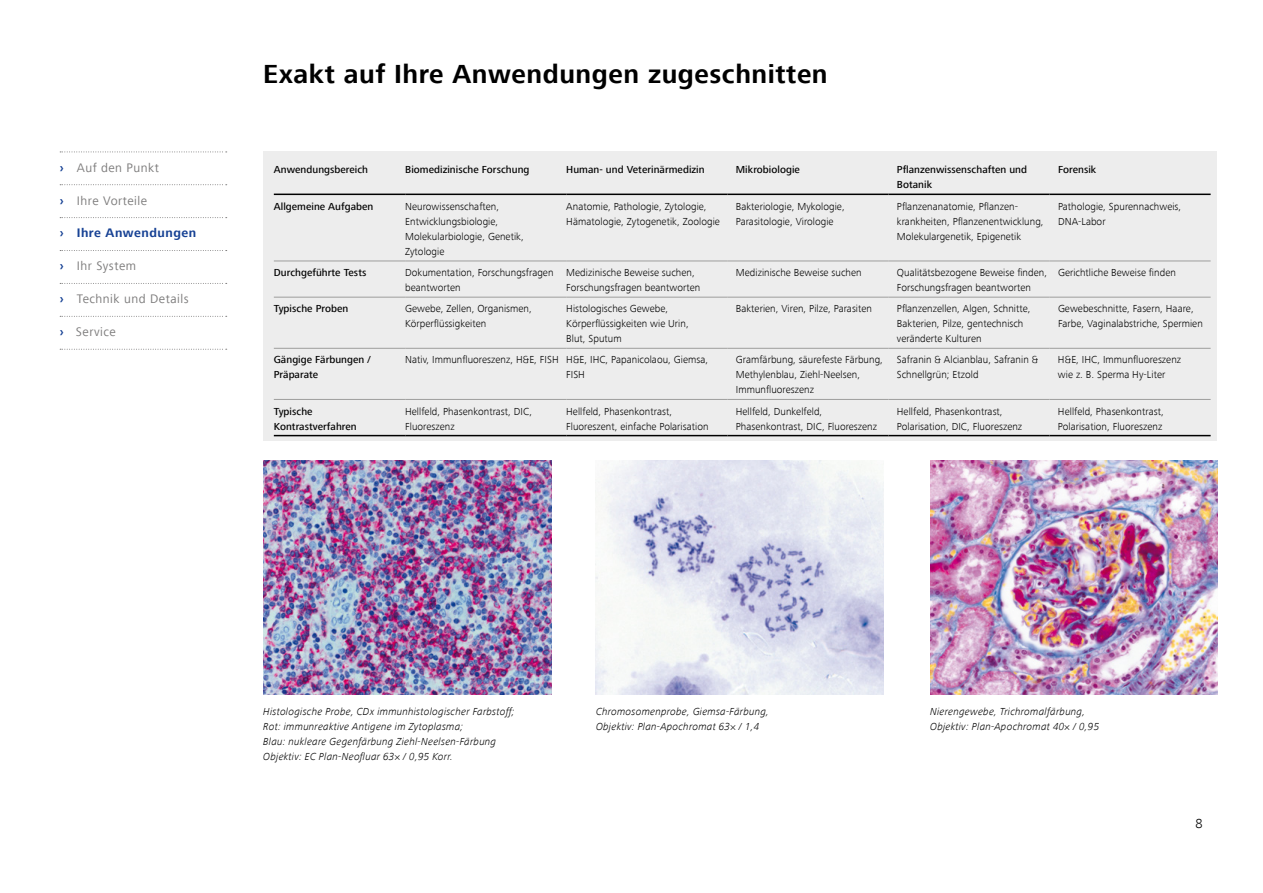
<style>
.page{position:relative;width:1263px;height:893px;background:#fff}
.page>*{position:absolute;margin:0;border:0;box-sizing:border-box;transform-origin:0 0}
.t1{font:700 26.85px "ZEISS Frutiger Next W1 G";letter-spacing:.02em;color:#000}
.t2{font:300 13.5px "ZEISS Frutiger Next W1 G";color:#000}
.t3{font:12.75px "ZEISS Frutiger Next W1 G";letter-spacing:.04em;color:#7c7b7b}
.t4{font:700 12.75px "ZEISS Frutiger Next W1 G";letter-spacing:.04em;color:#164194}
.t5{font:300 10.5px/15px "ZEISS Frutiger Next W1 G";letter-spacing:.005em;color:#000}
.t6{font:italic 300 10.5px/15px "ZEISS Frutiger Next W1 G";letter-spacing:.02em;color:#000}
.t7{font:500 10.5px/15px "ZEISS Frutiger Next W1 G";letter-spacing:.005em;color:#000}
.s1{font-weight:700;color:#164194}
</style>
<div class="page">
<div style="left:263px;top:152px;width:954px;height:289px;background:#ededed"></div>
<img style="left:263px;top:460px;width:288px;height:234px">
<img style="left:596px;top:460px;width:287px;height:234px">
<img style="left:930px;top:460px;width:287px;height:234px">
<hr style="left:274px;top:194px;width:131px;height:1px;background:#000">
<hr style="left:405px;top:194px;width:161px;height:1px;background:#000">
<hr style="left:566px;top:194px;width:161px;height:1px;background:#000">
<hr style="left:727px;top:194px;width:161px;height:1px;background:#000">
<hr style="left:888px;top:194px;width:161px;height:1px;background:#000">
<hr style="left:1049px;top:194px;width:161px;height:1px;background:#000">
<hr style="left:405px;top:261px;width:161px;height:1px;background:#9d9d9c">
<hr style="left:566px;top:261px;width:161px;height:1px;background:#9d9d9c">
<hr style="left:727px;top:261px;width:161px;height:1px;background:#9d9d9c">
<hr style="left:888px;top:261px;width:161px;height:1px;background:#9d9d9c">
<hr style="left:1049px;top:261px;width:161px;height:1px;background:#9d9d9c">
<hr style="left:405px;top:297px;width:161px;height:1px;background:#9d9d9c">
<hr style="left:566px;top:297px;width:161px;height:1px;background:#9d9d9c">
<hr style="left:727px;top:297px;width:161px;height:1px;background:#9d9d9c">
<hr style="left:888px;top:297px;width:161px;height:1px;background:#9d9d9c">
<hr style="left:1049px;top:297px;width:161px;height:1px;background:#9d9d9c">
<hr style="left:405px;top:348px;width:161px;height:1px;background:#9d9d9c">
<hr style="left:566px;top:348px;width:161px;height:1px;background:#9d9d9c">
<hr style="left:727px;top:348px;width:161px;height:1px;background:#9d9d9c">
<hr style="left:888px;top:348px;width:161px;height:1px;background:#9d9d9c">
<hr style="left:1049px;top:348px;width:161px;height:1px;background:#9d9d9c">
<hr style="left:274px;top:261px;width:131px;height:1px;background:#9d9d9c">
<hr style="left:274px;top:297px;width:131px;height:1px;background:#9d9d9c">
<hr style="left:274px;top:399px;width:131px;height:1px;background:#9d9d9c">
<hr style="left:405px;top:399px;width:161px;height:1px;background:#9d9d9c">
<hr style="left:566px;top:399px;width:161px;height:1px;background:#9d9d9c">
<hr style="left:727px;top:399px;width:161px;height:1px;background:#9d9d9c">
<hr style="left:888px;top:399px;width:161px;height:1px;background:#9d9d9c">
<hr style="left:1049px;top:399px;width:161px;height:1px;background:#9d9d9c">
<hr style="left:274px;top:435px;width:131px;height:1px;background:#000">
<hr style="left:405px;top:435px;width:161px;height:1px;background:#000">
<hr style="left:566px;top:435px;width:161px;height:1px;background:#000">
<hr style="left:727px;top:435px;width:161px;height:1px;background:#000">
<hr style="left:888px;top:435px;width:161px;height:1px;background:#000">
<hr style="left:1049px;top:435px;width:161px;height:1px;background:#000">
<hr style="left:274px;top:348px;width:131px;height:1px;background:#9d9d9c">
<svg style="left:60px;top:152px;width:167px;height:1px"></svg>
<svg style="left:60px;top:184px;width:167px;height:1px"></svg>
<svg style="left:60px;top:217px;width:167px;height:1px"></svg>
<svg style="left:60px;top:250px;width:167px;height:1px"></svg>
<svg style="left:60px;top:283px;width:167px;height:1px"></svg>
<svg style="left:60px;top:316px;width:167px;height:1px"></svg>
<svg style="left:60px;top:349px;width:167px;height:1px"></svg>
<p class="t3" style="left:60px;top:160px;width:101px"><span class="s1">›</span> Auf den Punkt</p>
<p class="t3" style="left:60px;top:193px;width:89px"><span class="s1">›</span> Ihre Vorteile</p>
<p class="t4" style="left:60px;top:226px;width:138px">› Ihre Anwendungen</p>
<p class="t3" style="left:60px;top:259px;width:78px"><span class="s1">›</span> Ihr System</p>
<p class="t3" style="left:60px;top:292px;width:130px"><span class="s1">›</span> Technik und Details</p>
<p class="t3" style="left:60px;top:325px;width:58px"><span class="s1">›</span> Service</p>
<h1 class="t1" style="left:263px;top:59px;width:566px">Exakt auf Ihre Anwendungen zugeschnitten</h1>
<p class="t7" style="left:274px;top:163px;width:96px">Anwendungsbereich</p>
<p class="t7" style="left:405px;top:163px;width:126px">Biomedizinische Forschung</p>
<p class="t7" style="left:566px;top:163px;width:140px">Human- und Veterinärmedizin</p>
<p class="t7" style="left:736px;top:163px;width:66px">Mikrobiologie</p>
<p class="t7" style="left:897px;top:163px;width:132px">Pflanzenwissenschaften und<br>Botanik</p>
<p class="t7" style="left:1058px;top:163px;width:40px">Forensik</p>
<p class="t7" style="left:274px;top:199px;width:101px">Allgemeine Aufgaben</p>
<p class="t5" style="left:405px;top:199px;width:120px">Neurowissenschaften,<br>Entwicklungsbiologie,<br>Molekularbiologie, Genetik,<br>Zytologie</p>
<p class="t5" style="left:566px;top:199px;width:155px">Anatomie, Pathologie, Zytologie,<br>Hämatologie, Zytogenetik, Zoologie</p>
<p class="t5" style="left:736px;top:199px;width:110px">Bakteriologie, Mykologie,<br>Parasitologie, Virologie</p>
<p class="t5" style="left:897px;top:199px;width:148px">Pflanzenanatomie, Pflanzen‑ krankheiten, Pflanzenentwicklung,<br>Molekulargenetik, Epigenetik</p>
<p class="t5" style="left:1058px;top:199px;width:125px">Pathologie, Spurennachweis,<br>DNA-Labor</p>
<p class="t7" style="left:274px;top:265px;width:94px">Durchgeführte Tests</p>
<p class="t5" style="left:405px;top:265px;width:150px">Dokumentation, Forschungsfragen beantworten</p>
<p class="t5" style="left:566px;top:265px;width:136px">Medizinische Beweise suchen,<br>Forschungsfragen beantworten</p>
<p class="t5" style="left:736px;top:265px;width:127px">Medizinische Beweise suchen</p>
<p class="t5" style="left:897px;top:265px;width:152px">Qualitätsbezogene Beweise finden,<br>Forschungsfragen beantworten</p>
<p class="t5" style="left:1058px;top:265px;width:119px">Gerichtliche Beweise finden</p>
<p class="t7" style="left:274px;top:302px;width:76px">Typische Proben</p>
<p class="t5" style="left:405px;top:301px;width:128px">Gewebe, Zellen, Organismen,<br>Körperflüssigkeiten</p>
<p class="t5" style="left:566px;top:301px;width:124px">Histologisches Gewebe,<br>Körperflüssigkeiten wie Urin,<br>Blut, Sputum</p>
<p class="t5" style="left:736px;top:301px;width:138px">Bakterien, Viren, Pilze, Parasiten</p>
<p class="t5" style="left:897px;top:301px;width:135px">Pflanzenzellen, Algen, Schnitte,<br>Bakterien, Pilze, gentechnisch veränderte Kulturen</p>
<p class="t5" style="left:1058px;top:301px;width:146px">Gewebeschnitte, Fasern, Haare,<br>Farbe, Vaginalabstriche, Spermien</p>
<p class="t7" style="left:274px;top:353px;width:98px">Gängige Färbungen /<br>Präparate</p>
<p class="t5" style="left:566px;top:352px;width:143px;text-indent:-161px">Nativ, Immunfluoreszenz, H&amp;E, FISH H&amp;E, IHC, Papanicolaou, Giemsa,<br>FISH</p>
<p class="t5" style="left:736px;top:352px;width:149px">Gramfärbung, säurefeste Färbung,<br>Methylenblau, Ziehl-Neelsen,<br>Immunfluoreszenz</p>
<p class="t5" style="left:897px;top:352px;width:143px">Safranin &amp; Alcianblau, Safranin &amp;<br>Schnellgrün; Etzold</p>
<p class="t5" style="left:1058px;top:352px;width:125px">H&amp;E, IHC, Immunfluoreszenz wie z. B. Sperma Hy‑Liter</p>
<p class="t7" style="left:274px;top:404px;width:84px">Typische<br>Kontrastverfahren</p>
<p class="t5" style="left:405px;top:404px;width:128px">Hellfeld, Phasenkontrast, DIC,<br>Fluoreszenz</p>
<p class="t5" style="left:566px;top:404px;width:144px">Hellfeld, Phasenkontrast,<br>Fluoreszent, einfache Polarisation</p>
<p class="t5" style="left:736px;top:404px;width:143px">Hellfeld, Dunkelfeld,<br>Phasenkontrast, DIC, Fluoreszenz</p>
<p class="t5" style="left:897px;top:404px;width:127px">Hellfeld, Phasenkontrast,<br>Polarisation, DIC, Fluoreszenz</p>
<p class="t5" style="left:1058px;top:404px;width:107px">Hellfeld, Phasenkontrast,<br>Polarisation, Fluoreszenz</p>
<p class="t6" style="left:263px;top:704px;width:253px">Histologische Probe, CDx immunhistologischer Farbstoff; Rot: immunreaktive Antigene im Zytoplasma;<br>Blau: nukleare Gegenfärbung Ziehl-Neelsen-Färbung Objektiv: EC Plan-Neofluar 63× / 0,95 Korr.</p>
<p class="t6" style="left:596px;top:704px;width:174px">Chromosomenprobe, Giemsa-Färbung,<br>Objektiv: Plan-Apochromat 63× / 1,4</p>
<p class="t6" style="left:930px;top:704px;width:171px">Nierengewebe, Trichromalfärbung,<br>Objektiv: Plan-Apochromat 40× / 0,95</p>
<p class="t2" style="left:1195px;top:816px;width:9px">8</p>
</div>
